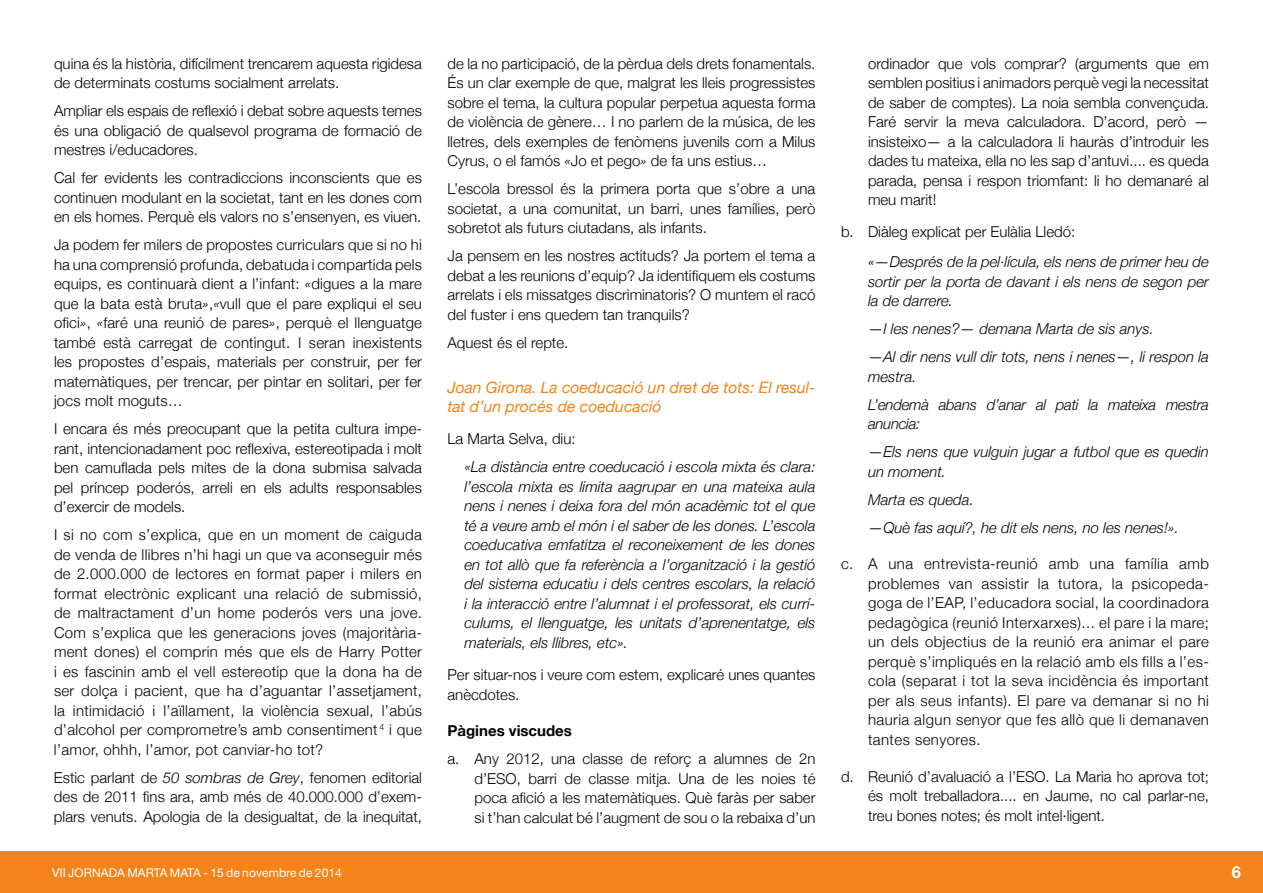
<style>
.page{position:relative;width:1263px;height:893px;background:#fff}
.page>*{position:absolute;margin:0;border:0;box-sizing:border-box;transform-origin:0 0}
.t1{font:700 16.5px "Helvetica Neue";color:#fff}
.t2{font:italic 15.75px/19.5px "Helvetica Neue";color:#f4841a}
.t3{font:300 15px/19.5px "Helvetica Neue";color:#000;text-align:justify}
.t4{font:italic 300 15px/19.5px "Helvetica Neue";color:#000}
.t5{font:italic 300 15px/28px "Helvetica Neue";letter-spacing:-.02em;color:#000}
.t6{font:700 15px "Helvetica Neue";color:#000}
.t7{font:12px "Helvetica Neue";letter-spacing:.01em;color:#fff}
.s1{font-style:italic}
.s2{font-style:normal}
</style>
<div class="page">
<div style="left:0;top:851px;width:1263px;height:42px;background:#f4841a"></div>
<p class="t3" style="left:54px;top:53px;width:369px">quina és la història, difícilment trencarem aquesta rigidesa de determinats costums socialment arrelats.</p>
<p class="t3" style="left:54px;top:101px;width:369px">Ampliar els espais de reflexió i debat sobre aquests temes és una obligació de qualsevol programa de formació de mestres i/educadores.</p>
<p class="t3" style="left:54px;top:168px;width:369px">Cal fer evidents les contradiccions inconscients que es continuen modulant en la societat, tant en les dones com en els homes. Perquè els valors no s’ensenyen, es viuen.</p>
<p class="t3" style="left:54px;top:235px;width:369px">Ja podem fer milers de propostes curriculars que si no hi ha una comprensió profunda, debatuda i compartida pels equips, es continuarà dient a l’infant: <span class="s1">«</span>digues a la mare que la bata està bruta<span class="s1">»</span>,<span class="s1">«</span>vull que el pare expliqui el seu ofici<span class="s1">»</span>, <span class="s1">«</span>faré una reunió de pares<span class="s1">»</span>, perquè el llenguatge també està carregat de contingut. I seran inexistents les propostes d’espais, materials per construir, per fer matemàtiques, per trencar, per pintar en solitari, per fer jocs molt moguts…</p>
<p class="t3" style="left:54px;top:419px;width:369px">I encara és més preocupant que la petita cultura impe&shy;rant, intencionadament poc reflexiva, estereotipada i molt ben camuflada pels mites de la dona submisa salvada pel príncep poderós, arreli en els adults responsables d’exercir de models.</p>
<p class="t3" style="left:54px;top:525px;width:370px">I si no com s’explica, que en un moment de caiguda de venda de llibres n’hi hagi un que va aconseguir més de 2.000.000 de lectores en format paper i milers en format electrònic explicant una relació de submissió, de maltractament d’un home poderós vers una jove.<br>Com s’explica que les generacions joves (majoritària&shy;ment dones) el comprin més que els de Harry Potter i es fascinin amb el vell estereotip que la dona ha de ser dolça i pacient, que ha d’aguantar l’assetjament, la intimidació i l’aïllament, la violència sexual, l’abús d’alcohol per comprometre’s amb consentiment <sup>4</sup> i que l’amor, ohhh, l’amor, pot canviar-ho tot?</p>
<p class="t3" style="left:54px;top:767px;width:369px">Estic parlant de <span class="s1">50 sombras de Grey</span>, fenomen editorial des de 2011 fins ara, amb més de 40.000.000 d’exem&shy;plars venuts. Apologia de la desigualtat, de la inequitat,</p>
<p class="t3" style="left:447px;top:53px;width:369px">de la no participació, de la pèrdua dels drets fonamentals.<br>És un clar exemple de que, malgrat les lleis progressistes sobre el tema, la cultura popular perpetua aquesta forma de violència de gènere… I no parlem de la música, de les lletres, dels exemples de fenòmens juvenils com a Milus Cyrus, o el famós <span class="s1">«</span>Jo et pego<span class="s1">»</span> de fa uns estius…</p>
<p class="t3" style="left:447px;top:179px;width:369px">L’escola bressol és la primera porta que s’obre a una societat, a una comunitat, un barri, unes famílies, però sobretot als futurs ciutadans, als infants.</p>
<p class="t3" style="left:447px;top:246px;width:369px">Ja pensem en les nostres actituds? Ja portem el tema a debat a les reunions d’equip? Ja identifiquem els costums arrelats i els missatges discriminatoris? O muntem el racó del fuster i ens quedem tan tranquils?</p>
<p class="t3" style="left:447px;top:332px;width:122px">Aquest és el repte.</p>
<p class="t2" style="left:447px;top:377px;width:369px">Joan Girona. La coeducació un dret de tots: El resul&shy;tat d’un procés de coeducació</p>
<p class="t3" style="left:447px;top:429px;width:130px">La Marta Selva, diu:</p>
<p class="t4" style="left:464px;top:457px;width:352px;text-align:justify">«La distància entre coeducació i escola mixta és clara: l’escola mixta es limita aagrupar en una mateixa aula nens i nenes i deixa fora del món acadèmic tot el que té a veure amb el món i el saber de les dones. L’escola coeducativa emfatitza el reconeixement de les dones en tot allò que fa referència a l’organització i la gestió del sistema educatiu i dels centres escolars, la relació i la interacció entre l’alumnat i el professorat, els currí&shy;culums, el llenguatge, les unitats d’aprenentatge, els materials, els llibres, etc».</p>
<p class="t3" style="left:447px;top:665px;width:369px">Per situar-nos i veure com estem, explicaré unes quantes anècdotes.</p>
<p class="t6" style="left:447px;top:721px;width:126px">Pàgines viscudes</p>
<p class="t3" style="left:474px;top:749px;width:342px;text-indent:-27px">a. Any 2012, una classe de reforç a alumnes de 2n d’ESO, barri de classe mitja. Una de les noies té poca afició a les matemàtiques. Què faràs per saber si t’han calculat bé l’augment de sou o la rebaixa d’un</p>
<p class="t3" style="left:868px;top:53px;width:342px">ordinador que vols comprar? (arguments que em semblen positius i animadors perquè vegi la necessitat de saber de comptes). La noia sembla convençuda.<br>Faré servir la meva calculadora. D’acord, però — insisteixo— a la calculadora li hauràs d’introduir les dades tu mateixa, ella no les sap d’antuvi.... es queda parada, pensa i respon triomfant: li ho demanaré al meu marit!</p>
<p class="t4" style="left:868px;top:217px;width:342px;line-height:30.2px;text-indent:-27px"><span class="s2">b. Diàleg explicat per Eulàlia Lledó:<br></span>«<span class="s2">—</span>Després de la pel·lícula, els nens de primer heu de</p>
<p class="t4" style="left:868px;top:272px;width:342px">sortir per la porta de davant i els nens de segon per la de darrere.</p>
<p class="t4" style="left:868px;top:315px;width:342px;line-height:28px"><span class="s2">—</span>I les nenes?<span class="s2">—</span> demana Marta de sis anys.<br><span class="s2">—</span>Al dir nens vull dir tots, nens i nenes<span class="s2">—</span>, li respon la</p>
<p class="t5" style="left:868px;top:362px;width:342px">mestra.<br>L’endemà abans d’anar al pati la mateixa mestra</p>
<p class="t4" style="left:868px;top:410px;width:342px;line-height:28px">anuncia:<br><span class="s2">—</span>Els nens que vulguin jugar a futbol que es quedin</p>
<p class="t4" style="left:868px;top:457px;width:312px;line-height:28px">un moment.<br>Marta es queda.<br><span class="s2">—</span>Què fas aquí?, he dit els nens, no les nenes!».</p>
<p class="t3" style="left:868px;top:554px;width:342px;text-indent:-27px">c. A una entrevista-reunió amb una família amb problemes van assistir la tutora, la psicopeda&shy;goga de l’EAP, l’educadora social, la coordinadora pedagògica (reunió Interxarxes)... el pare i la mare; un dels objectius de la reunió era animar el pare perquè s’impliqués en la relació amb els fills a l’es&shy;cola (separat i tot la seva incidència és important per als seus infants). El pare va demanar si no hi hauria algun senyor que fes allò que li demanaven tantes senyores.</p>
<p class="t3" style="left:868px;top:766px;width:342px;text-indent:-27px">d. Reunió d’avaluació a l’ESO. La Maria ho aprova tot; és molt treballadora.... en Jaume, no cal parlar-ne, treu bones notes; és molt intel·ligent.</p>
<p class="t7" style="left:52px;top:866px;width:291px">VII JORNADA MARTA MATA - 15 de novembre de 2014</p>
<p class="t1" style="left:1232px;top:862px;width:11px">6</p>
</div>
